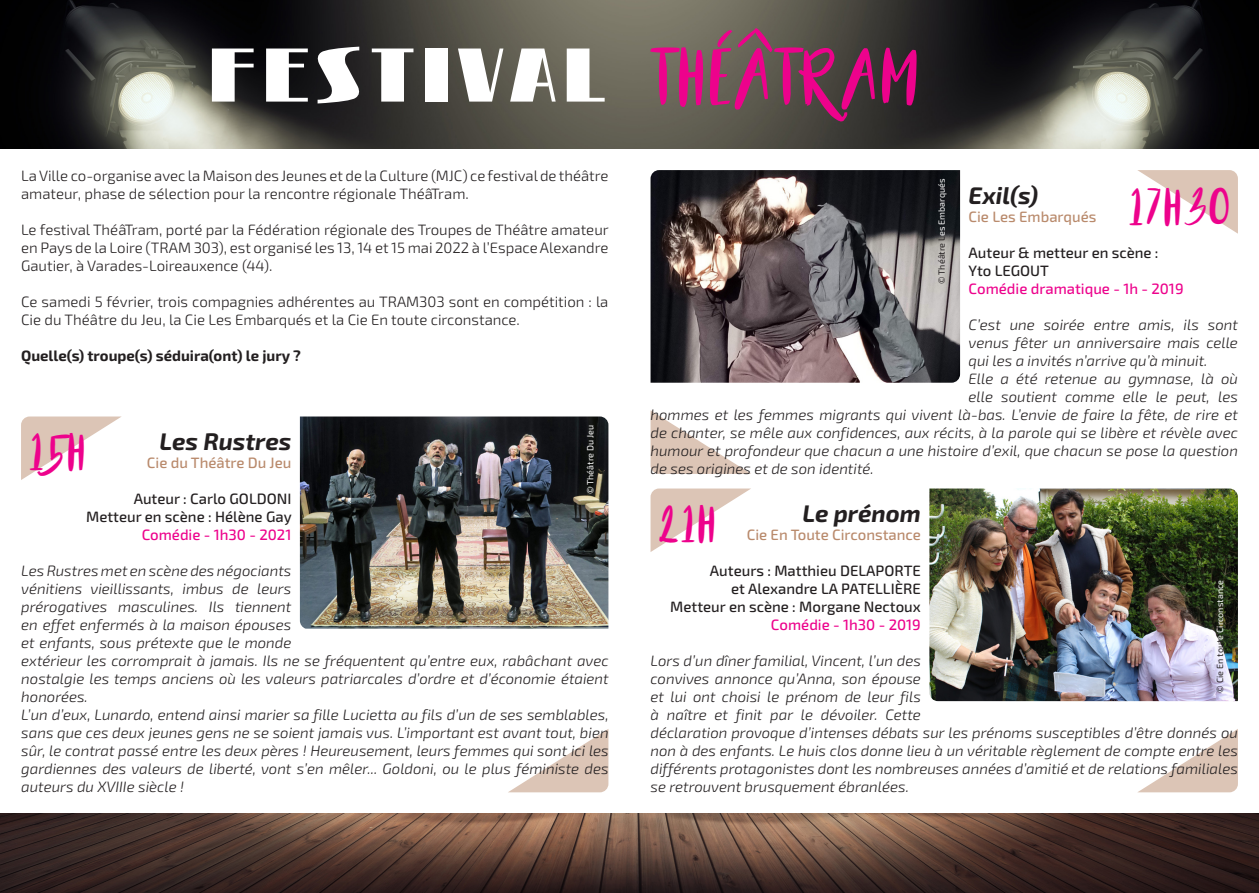
<style>
.page{position:relative;width:1259px;height:893px;background:#fff}
.page>*{position:absolute;margin:0;border:0;box-sizing:border-box;transform-origin:0 0}
.t1{font:77.55px "Riemann Theatre";letter-spacing:.11em;color:#fff}
.t2{font:37.5px "Beautyandthe Beast";letter-spacing:.1em;color:#ed028c}
.t3{font:italic 700 24px "Exo 2";color:#231f20}
.t4{font:italic 300 15px/18px "Exo 2";color:#231f20}
.t5{font:300 15px/18px "Exo 2";color:#231f20}
.t6{font:500 15px/18px "Exo 2";color:#231f20;text-align:right}
.t7{font:500 15px "Exo 2";color:#ed028c}
.t8{font:500 15px "Exo 2";color:#b98a6c}
.t9{font:700 15px "Exo 2";color:#231f20}
.t10{font:9px "Exo 2";color:#fff}
.s1{font-family:"Beautyandthe Beast";font-size:58.2px;color:#ed028c}
.s2{color:#231f20}
</style>
<div class="page">
<img style="left:0;top:814px;width:1259px;height:79px">
<svg style="left:21px;top:416px;width:101px;height:64px"></svg>
<svg style="left:508px;top:729px;width:100px;height:63px"></svg>
<svg style="left:650px;top:410px;width:101px;height:64px"></svg>
<svg style="left:1138px;top:729px;width:100px;height:63px"></svg>
<svg style="left:650px;top:488px;width:101px;height:64px"></svg>
<svg style="left:1137px;top:170px;width:101px;height:64px"></svg>
<img style="left:0;top:0;width:1259px;height:149px">
<img style="left:929px;top:488px;width:309px;height:213px">
<img style="left:300px;top:416px;width:308px;height:213px">
<img style="left:650px;top:170px;width:310px;height:213px">
<h1 class="t1" style="left:212px;top:41px;width:707px">FESTIVAL <span class="s1">THÉÂTRAM</span></h1>
<p class="t5" style="left:21px;top:167px;width:589px">La Ville co-organise avec la Maison des Jeunes et de la Culture (MJC) ce festival de théâtre amateur, phase de sélection pour la rencontre régionale ThéâTram.</p>
<p class="t5" style="left:21px;top:221px;width:589px;text-align:justify">Le festival ThéâTram, porté par la Fédération régionale des Troupes de Théâtre amateur en Pays de la Loire (TRAM 303), est organisé les 13, 14 et 15 mai 2022 à l’Espace Alexandre Gautier, à Varades-Loireauxence (44).</p>
<p class="t5" style="left:21px;top:293px;width:589px">Ce samedi 5 février, trois compagnies adhérentes au TRAM303 sont en compétition : la<br>Cie du Théâtre du Jeu, la Cie Les Embarqués et la Cie En toute circonstance.</p>
<p class="t9" style="left:21px;top:346px;width:281px">Quelle(s) troupe(s) séduira(ont) le jury ?</p>
<p class="t10" style="left:585px;top:494px;width:71px;rotate:-90deg">© Théâtre Du Jeu</p>
<h2 class="t2" style="left:30px;top:426px;width:56px">15H</h2>
<h3 class="t3" style="left:160px;top:427px;width:133px">Les Rustres</h3>
<p class="t8" style="left:147px;top:454px;width:146px">Cie du Théâtre Du Jeu</p>
<p class="t6" style="left:86px;top:490px;width:207px">Auteur : Carlo GOLDONI<br>Metteur en scène : Hélène Gay</p>
<p class="t7" style="left:142px;top:526px;width:151px">Comédie - 1h30 - 2021</p>
<p class="t4" style="left:21px;top:562px;width:589px">Les Rustres met en scène des négociants<br>vénitiens vieillissants, imbus de leurs<br>prérogatives masculines. Ils tiennent<br>en effet enfermés à la maison épouses<br>et enfants, sous prétexte que le monde<br>extérieur les corromprait à jamais. Ils ne se fréquentent qu’entre eux, rabâchant avec nostalgie les temps anciens où les valeurs patriarcales d’ordre et d’économie étaient honorées.<br>L’un d’eux, Lunardo, entend ainsi marier sa fille Lucietta au fils d’un de ses semblables, sans que ces deux jeunes gens ne se soient jamais vus. L’important est avant tout, bien sûr, le contrat passé entre les deux pères ! Heureusement, leurs femmes qui sont ici les gardiennes des valeurs de liberté, vont s’en mêler... Goldoni, ou le plus féministe des auteurs du XVIIIe siècle !</p>
<p class="t10" style="left:936px;top:284px;width:107px;rotate:-90deg"><span class="s2">© Théâtre L</span>es Embarqués</p>
<h3 class="t3" style="left:968px;top:181px;width:71px">Exil(s)</h3>
<h2 class="t2" style="left:1129px;top:181px;width:101px">17H30</h2>
<p class="t8" style="left:968px;top:208px;width:129px">Cie Les Embarqués</p>
<p class="t6" style="left:968px;top:244px;width:191px;text-align:left">Auteur &amp; metteur en scène :<br>Yto LEGOUT</p>
<p class="t7" style="left:968px;top:280px;width:216px">Comédie dramatique - 1h - 2019</p>
<p class="t4" style="left:968px;top:316px;width:271px">C’est une soirée entre amis, ils sont</p>
<p class="t4" style="left:968px;top:334px;width:271px">venus fêter un anniversaire mais celle</p>
<p class="t4" style="left:968px;top:352px;width:240px">qui les a invités n’arrive qu’à minuit.</p>
<p class="t4" style="left:968px;top:370px;width:269px">Elle a été retenue au gymnase, là où</p>
<p class="t4" style="left:968px;top:388px;width:271px">elle soutient comme elle le peut, les</p>
<p class="t4" style="left:650px;top:406px;width:589px">hommes et les femmes migrants qui vivent là-bas. L’envie de faire la fête, de rire et</p>
<p class="t4" style="left:650px;top:424px;width:589px">de chanter, se mêle aux confidences, aux récits, à la parole qui se libère et révèle avec</p>
<p class="t4" style="left:650px;top:442px;width:589px">humour et profondeur que chacun a une histoire d’exil, que chacun se pose la question</p>
<p class="t4" style="left:650px;top:460px;width:225px">de ses origines et de son identité.</p>
<h3 class="t3" style="left:802px;top:499px;width:120px">Le prénom</h3>
<p class="t8" style="left:747px;top:526px;width:176px">Cie En Toute Circonstance</p>
<p class="t6" style="left:670px;top:562px;width:252px">Auteurs : Matthieu DELAPORTE<br>et Alexandre LA PATELLIÈRE<br>Metteur en scène : Morgane Nectoux</p>
<p class="t7" style="left:771px;top:616px;width:151px">Comédie - 1h30 - 2019</p>
<p class="t4" style="left:650px;top:652px;width:589px">Lors d’un dîner familial, Vincent, l’un des<br>convives annonce qu’Anna, son épouse<br>et lui ont choisi le prénom de leur fils<br>à naître et finit par le dévoiler. Cette<br>déclaration provoque d’intenses débats sur les prénoms susceptibles d’être donnés ou non à des enfants. Le huis clos donne lieu à un véritable règlement de compte entre les différents protagonistes dont les nombreuses années d’amitié et de relations familiales se retrouvent brusquement ébranlées.</p>
<h2 class="t2" style="left:659px;top:498px;width:57px">21H</h2>
<p class="t10" style="left:1214px;top:693px;width:114px;rotate:-90deg"><span class="s2">© Cie En tout</span>e Circonstance</p>
</div>
